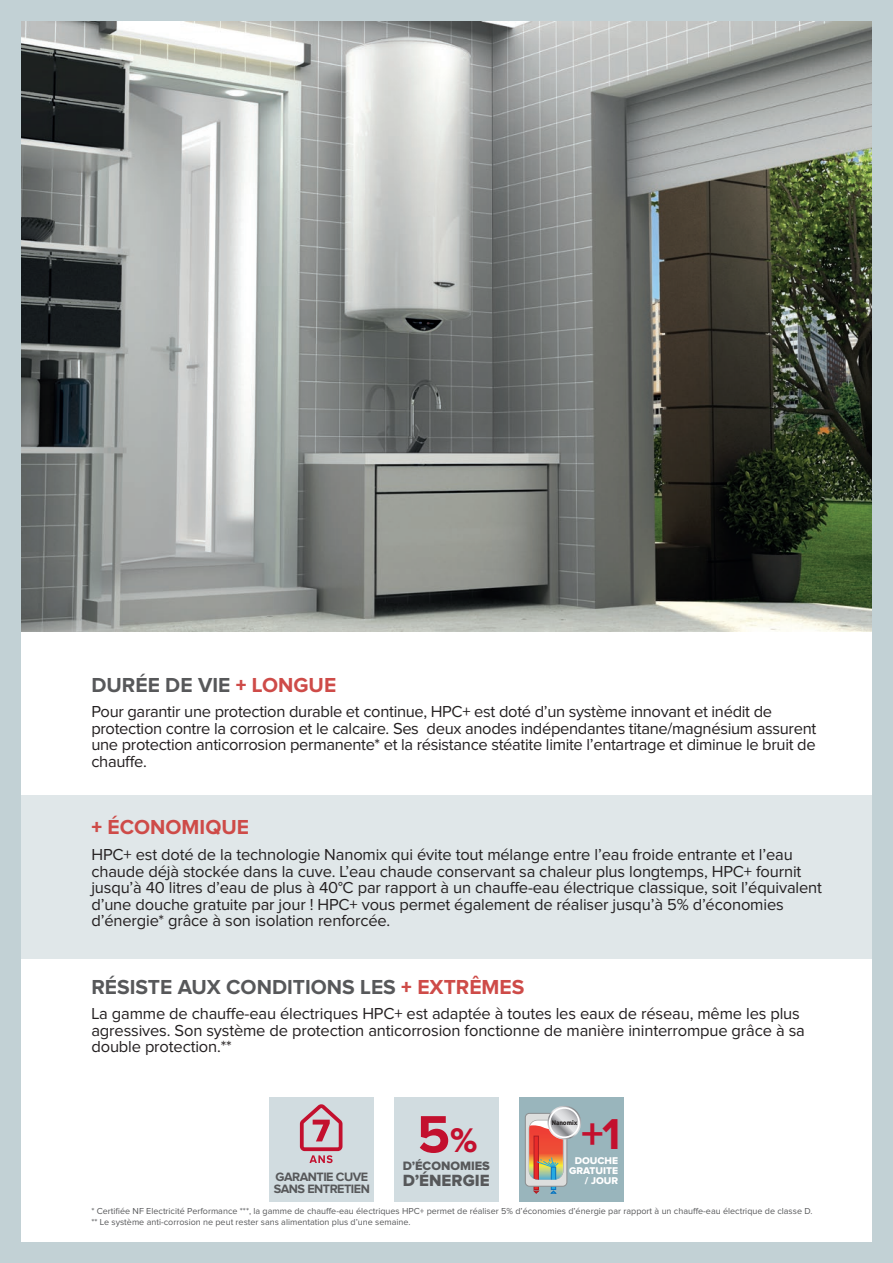
<style>
.page{position:relative;width:893px;height:1263px;background:#c2d1d5}
.page>*{position:absolute;margin:0;border:0;box-sizing:border-box;transform-origin:0 0}
.t1{font:700 54.3px "Proxima Nova";color:#c3102e}
.t2{font:700 44.85px "Proxima Nova";color:#c3102e}
.t3{font:35.4px "Proxima Nova Extrabld";color:#c3102e}
.t4{font:700 21px "Proxima Nova";color:#57585a}
.t5{font:700 21px "Proxima Nova";color:#ce4b48}
.t6{font:16.8px "Proxima Nova Extrabld";color:#57585a}
.t7{font:16.5px/16.5px "Proxima Nova";letter-spacing:-.01em;color:#231f20}
.t8{font:700 12.6px/12.6px "Proxima Nova";letter-spacing:-.04em;color:#57585a}
.t9{font:12.6px "Proxima Nova Extrabld";color:#57585a}
.t10{font:10.2px "Proxima Nova Extrabld";color:#fff}
.t11{font:9px/10.8px "Proxima Nova";color:#57585a}
.t12{font:800 6.9px "Foundry Sterling";color:#231f20;scale:.92 1}
.s1{font-weight:900;color:#ce4b48}
.s2{color:#ce4b48}
.s3{font-weight:900}
</style>
<div class="page">
<div style="left:21px;top:21px;width:851px;height:1221px;background:#fff"></div>
<div style="left:21px;top:795px;width:851px;height:163px;background:#e0e7e9"></div>
<img style="left:21px;top:21px;width:851px;height:610px">
<div style="left:519px;top:1097px;width:105px;height:105px;background:#99b5bc"></div>
<div style="left:269px;top:1097px;width:105px;height:105px;background:#d1dce0"></div>
<svg style="left:300px;top:1104px;width:42px;height:59px"></svg>
<hr style="left:534px;top:1136px;width:4px;height:53px;background:#a08182">
<div style="left:534px;top:1136px;width:5px;height:53px;border:1px solid #af1e24"></div>
<svg style="left:534px;top:1190px;width:5px;height:3px"></svg>
<div style="left:551px;top:1167px;width:5px;height:22px;background:#7e97a1"></div>
<div style="left:551px;top:1167px;width:5px;height:22px;border:1px solid #1074bc"></div>
<div style="left:525px;top:1113px;width:42px;height:73px;background:linear-gradient(to right,#dddedd,#dddedd);border-radius:4px"></div>
<div style="left:525px;top:1113px;width:42px;height:73px;border:1px solid #8b8e8f;border-radius:4px"></div>
<svg style="left:529px;top:1106px;width:52px;height:74px"></svg>
<div style="left:394px;top:1097px;width:105px;height:105px;background:#d1dce0"></div>
<p class="t4" style="left:91px;top:675px;width:246px">DURÉE DE VIE <span class="s1">+</span> <span class="s2">LONGUE</span></p>
<p class="t7" style="left:91px;top:704px;width:726px">Pour garantir une protection durable et continue, HPC+ est doté d’un système innovant et inédit de protection contre la corrosion et le calcaire. Ses deux anodes indépendantes titane/magnésium assurent une protection anticorrosion permanente* et la résistance stéatite limite l’entartrage et diminue le bruit de chauffe.</p>
<p class="t5" style="left:91px;top:818px;width:159px"><span class="s3">+</span> ÉCONOMIQUE</p>
<p class="t7" style="left:91px;top:847px;width:732px">HPC+ est doté de la technologie Nanomix qui évite tout mélange entre l’eau froide entrante et l’eau chaude déjà stockée dans la cuve. L’eau chaude conservant sa chaleur plus longtemps, HPC+ fournit jusqu’à 40 litres d’eau de plus à 40°C par rapport à un chauffe-eau électrique classique, soit l’équivalent d’une douche gratuite par jour ! HPC+ vous permet également de réaliser jusqu’à 5% d’économies d’énergie* grâce à son isolation renforcée.</p>
<p class="t4" style="left:91px;top:977px;width:434px">RÉSISTE AUX CONDITIONS LES <span class="s1">+</span> <span class="s2">EXTRÊMES</span></p>
<p class="t7" style="left:91px;top:1006px;width:715px">La gamme de chauffe-eau électriques HPC+ est adaptée à toutes les eaux de réseau, même les plus agressives. Son système de protection anticorrosion fonctionne de manière ininterrompue grâce à sa double protection.**</p>
<p class="t8" style="left:274px;top:1170px;width:97px">GARANTIE CUVE<br>SANS ENTRETIEN</p>
<p class="t1" style="left:417px;top:1109px;width:35px">5</p>
<p class="t3" style="left:450px;top:1124px;width:29px">%</p>
<p class="t9" style="left:403px;top:1160px;width:89px">D’ÉCONOMIES</p>
<p class="t6" style="left:403px;top:1173px;width:88px">D’ÉNERGIE</p>
<p class="t12" style="left:552px;top:1117px;width:30px">Nanomix</p>
<p class="t2" style="left:581px;top:1114px;width:41px">+1</p>
<p class="t10" style="left:575px;top:1155px;width:45px">DOUCHE</p>
<p class="t10" style="left:569px;top:1165px;width:51px">GRATUITE</p>
<p class="t10" style="left:585px;top:1175px;width:35px">/ JOUR</p>
<p class="t11" style="left:91px;top:1206px;width:723px">* Certifiée NF Electricité Performance ***, la gamme de chauffe-eau électriques HPC+ permet de réaliser 5% d’économies d’énergie par rapport à un chauffe-eau électrique de classe D. ** Le système anti-corrosion ne peut rester sans alimentation plus d’une semaine.</p>
</div>
